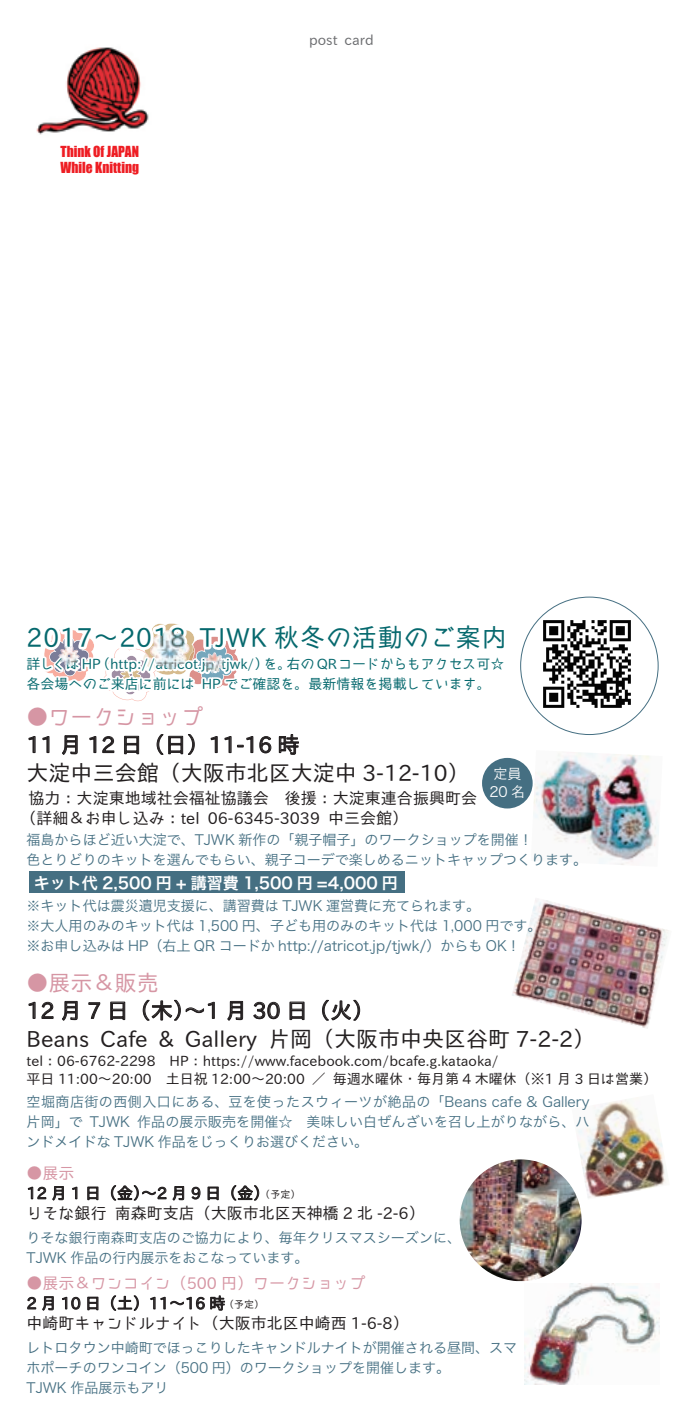
<style>
.page{position:relative;width:681px;height:1418px;background:#fff}
.page>*{position:absolute;margin:0;border:0;box-sizing:border-box;transform-origin:0 0}
.t1{font:26px "Fontopo NIHONGO";letter-spacing:.04em;color:#06696e;scale:.96 1}
.t2{font:22px/28px "Fontopo NIHONGO";color:#231f20}
.t3{font:22px "Fontopo NIHONGO";color:#d696a4}
.t4{font:16px/20px "Fontopo NIHONGO";color:#231f20}
.t5{font:16px "Hira Kaku Pro W6";color:#fff}
.t6{font:16px "Fontopo NIHONGO";color:#d696a4}
.t7{font:14px/20px "Hira Kaku Pro W3";color:#456f82}
.t8{font:14px/18px "Fontopo NIHONGO";color:#231f20}
.t9{font:14px/20px "Fontopo NIHONGO";color:#06696e}
.t10{font:14px/16px "Impact";color:#ee1d23;scale:.96 1}
.t11{font:14px "Fontopo NIHONGO";color:#6c6d70}
.t12{font:14px/18px "Hira Kaku Pro W3";color:#fff}
.t13{font:10px "Fontopo NIHONGO";color:#231f20}
.s1{font-family:"Koz Go Pro"}
</style>
<div class="page">
<img style="left:36px;top:47px;width:113px;height:88px">
<img style="left:524px;top:1283px;width:135px;height:101px">
<img style="left:459px;top:1159px;width:122px;height:121px;border-radius:60px">
<img style="left:571px;top:1097px;width:95px;height:102px">
<img style="left:512px;top:899px;width:157px;height:129px">
<img style="left:530px;top:756px;width:129px;height:109px">
<div style="left:29px;top:871px;width:375px;height:22px;background:#456f82"></div>
<svg style="left:28px;top:1186px;width:18px;height:13px"></svg>
<svg style="left:52px;top:1186px;width:12px;height:14px"></svg>
<svg style="left:72px;top:1186px;width:5px;height:13px"></svg>
<svg style="left:87px;top:1186px;width:11px;height:14px"></svg>
<svg style="left:111px;top:1185px;width:55px;height:15px"></svg>
<svg style="left:172px;top:1186px;width:12px;height:14px"></svg>
<svg style="left:191px;top:1186px;width:9px;height:13px"></svg>
<svg style="left:207px;top:1186px;width:12px;height:14px"></svg>
<svg style="left:231px;top:1185px;width:28px;height:15px"></svg>
<svg style="left:28px;top:1001px;width:26px;height:18px"></svg>
<svg style="left:62px;top:1000px;width:16px;height:21px"></svg>
<svg style="left:88px;top:1002px;width:13px;height:17px"></svg>
<svg style="left:110px;top:1001px;width:16px;height:19px"></svg>
<svg style="left:142px;top:999px;width:73px;height:22px"></svg>
<svg style="left:227px;top:1000px;width:17px;height:21px"></svg>
<svg style="left:253px;top:1001px;width:27px;height:18px"></svg>
<svg style="left:289px;top:1001px;width:16px;height:19px"></svg>
<svg style="left:322px;top:999px;width:38px;height:22px"></svg>
<svg style="left:27px;top:1296px;width:9px;height:13px"></svg>
<svg style="left:42px;top:1296px;width:12px;height:14px"></svg>
<svg style="left:62px;top:1296px;width:18px;height:13px"></svg>
<svg style="left:87px;top:1296px;width:11px;height:14px"></svg>
<svg style="left:111px;top:1295px;width:28px;height:15px"></svg>
<svg style="left:150px;top:1295px;width:75px;height:15px"></svg>
<svg style="left:28px;top:596px;width:630px;height:160px"></svg>
<div style="left:482px;top:758px;width:50px;height:50px;background:#456f82;border-radius:50%"></div>
<img style="left:59px;top:630px;width:165px;height:43px">
<p class="t10" style="left:60px;top:143px;width:83px">Think Of JAPAN<br>While Knitting</p>
<p class="t11" style="left:309px;top:32px;width:66px">post card</p>
<h1 class="t1" style="left:27px;top:622px;width:501px">2017～2018 TJWK 秋冬の活動のご案内</h1>
<p class="t9" style="left:27px;top:654px;width:479px">詳しくはHP（http://atricot.jp/tjwk/）を。右のQRコードからもアクセス可☆各会場へのご来店に前には HP でご確認を。最新情報を掲載しています。</p>
<h2 class="t3" style="left:27px;top:704px;width:178px">●ワークショップ</h2>
<h2 class="t2" style="left:27px;top:731px;width:444px">11 月 12 日（日）11-16 時<br>大淀中三会館（大阪市北区大淀中 3-12-10）</h2>
<p class="t4" style="left:21px;top:788px;width:458px;text-indent:8px">協力：大淀東地域社会福祉協議会　後援：大淀東連合振興町会（詳細＆お申し込み：tel 06-6345-3039 中三会館）</p>
<p class="t12" style="left:489px;top:763px;width:37px">定員<br>20 名</p>
<p class="t7" style="left:27px;top:828px;width:562px">福島からほど近い大淀で、TJWK 新作の「親子帽子」のワークショップを開催！<br>色とりどりのキットを選んでもらい、親子コーデで楽しめるニットキャップつくります。</p>
<p class="t5" style="left:34px;top:868px;width:365px">キット代 2,500 円 + 講習費 1,500 円 =4,000 円</p>
<p class="t7" style="left:27px;top:894px;width:516px"><span class="s1">※</span>キット代は震災遺児支援に、講習費は TJWK 運営費に充てられます。<br><span class="s1">※</span>大人用のみのキット代は 1,500 円、子ども用のみのキット代は 1,000 円です。※お申し込みは HP（右上 QR コードか http://atricot.jp/tjwk/）からも OK！</p>
<h2 class="t3" style="left:27px;top:970px;width:134px">●展示＆販売</h2>
<h2 class="t2" style="left:27px;top:997px;width:570px">12 月 7 日（木）～1 月 30 日（火）<br>Beans Cafe &amp; Gallery 片岡（大阪市中央区谷町 7-2-2）</h2>
<p class="t8" style="left:27px;top:1051px;width:632px">tel：06-6762-2298　HP：https://www.facebook.com/bcafe.g.kataoka/<br>平日 11:00～20:00　土日祝 12:00～20:00 ／ 毎週水曜休・毎月第 4 木曜休（※1 月 3 日は営業）</p>
<p class="t7" style="left:27px;top:1090px;width:564px;text-align:justify">空堀商店街の西側入口にある、豆を使ったスウィーツが絶品の「Beans cafe &amp; Gallery片岡」で TJWK 作品の展示販売を開催☆　美味しい白ぜんざいを召し上がりながら、ハンドメイドな TJWK 作品をじっくりお選びください。</p>
<p class="t6" style="left:27px;top:1164px;width:49px">●展示</p>
<p class="t4" style="left:27px;top:1183px;width:399px">12 月 1 日（金）～2 月 9 日（金）<br>りそな銀行 南森町支店（大阪市北区天神橋 2 北 -2-6）</p>
<p class="t7" style="left:27px;top:1226px;width:435px">りそな銀行南森町支店のご協力により、毎年クリスマスシーズンに、<br>TJWK 作品の行内展示をおこなっています。</p>
<p class="t13" style="left:260px;top:1188px;width:41px">（予定）</p>
<p class="t6" style="left:27px;top:1274px;width:340px">●展示＆ワンコイン（500 円）ワークショップ</p>
<p class="t4" style="left:27px;top:1293px;width:383px">2 月 10 日（土）11～16 時<br>中崎町キャンドルナイト（大阪市北区中崎西 1-6-8）</p>
<p class="t7" style="left:27px;top:1336px;width:492px">レトロタウン中崎町でほっこりしたキャンドルナイトが開催される昼間、スマホポーチのワンコイン（500 円）のワークショップを開催します。<br>TJWK 作品展示もアリ</p>
<p class="t13" style="left:224px;top:1298px;width:41px">（予定）</p>
</div>
